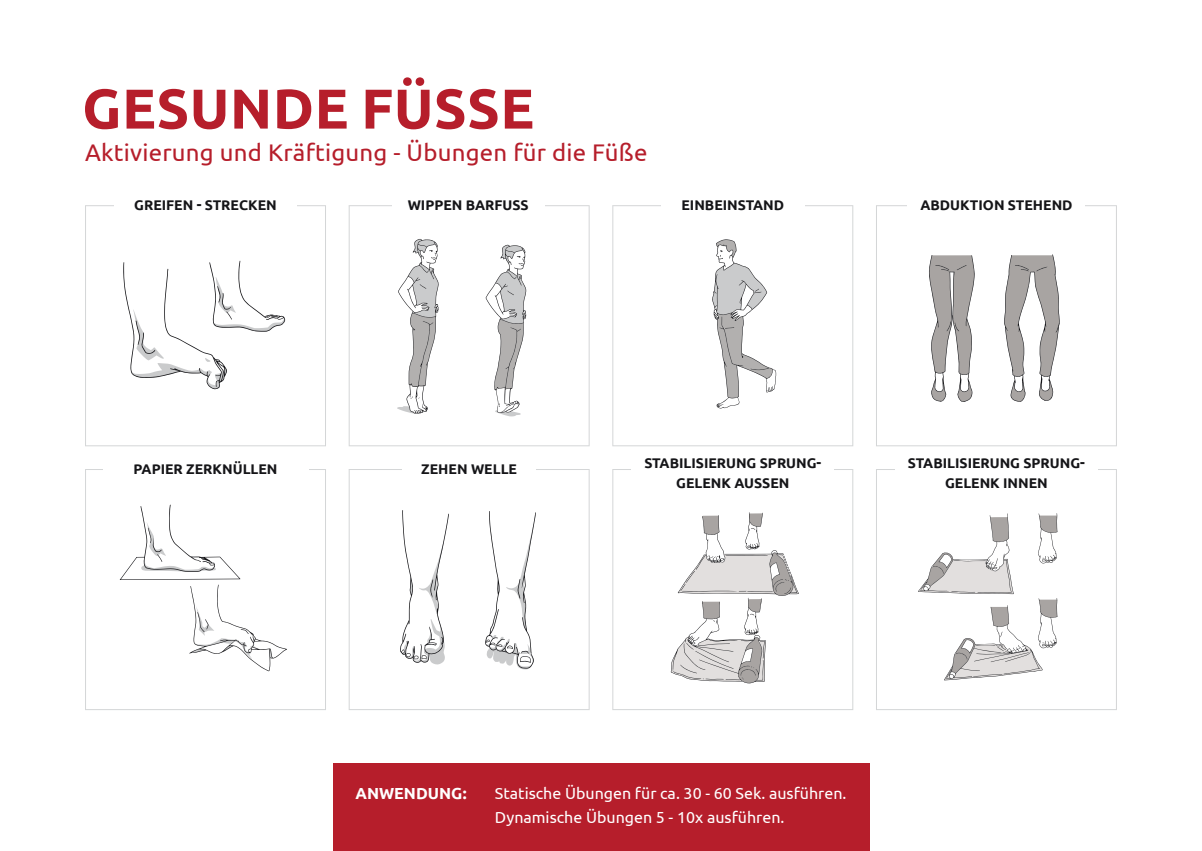
<style>
.page{position:relative;width:1202px;height:851px;background:#fff}
.page>*{position:absolute;margin:0;border:0;box-sizing:border-box;transform-origin:0 0}
.t1{font:700 56px "Ubuntu";letter-spacing:.01em;color:#b61e2b}
.t2{font:24px "Ubuntu";letter-spacing:.01em;color:#b61e2b}
.t3{font:16px/24px "Ubuntu";color:#fff}
.t4{font:700 16px "Ubuntu";color:#fff}
.t5{font:700 14px/20px "Ubuntu";color:#151518;text-align:center}
</style>
<div class="page">
<svg style="left:876px;top:469px;width:241px;height:241px"></svg>
<svg style="left:85px;top:469px;width:241px;height:241px"></svg>
<svg style="left:349px;top:205px;width:241px;height:241px"></svg>
<svg style="left:349px;top:469px;width:241px;height:241px"></svg>
<svg style="left:85px;top:205px;width:241px;height:241px"></svg>
<svg style="left:612px;top:469px;width:241px;height:241px"></svg>
<svg style="left:876px;top:205px;width:241px;height:241px"></svg>
<svg style="left:612px;top:205px;width:241px;height:241px"></svg>
<div style="left:103px;top:463px;width:205px;height:11px;background:#fff"></div>
<div style="left:403px;top:463px;width:133px;height:11px;background:#fff"></div>
<div style="left:631px;top:457px;width:203px;height:31px;background:#fff"></div>
<div style="left:895px;top:457px;width:203px;height:31px;background:#fff"></div>
<div style="left:661px;top:199px;width:143px;height:11px;background:#fff"></div>
<div style="left:114px;top:199px;width:183px;height:11px;background:#fff"></div>
<div style="left:907px;top:199px;width:178px;height:11px;background:#fff"></div>
<div style="left:392px;top:199px;width:152px;height:11px;background:#fff"></div>
<svg style="left:120px;top:504px;width:167px;height:167px"></svg>
<svg style="left:397px;top:239px;width:129px;height:177px"></svg>
<svg style="left:929px;top:254px;width:131px;height:148px"></svg>
<svg style="left:712px;top:239px;width:64px;height:169px"></svg>
<svg style="left:400px;top:510px;width:136px;height:159px"></svg>
<svg style="left:671px;top:512px;width:128px;height:171px"></svg>
<svg style="left:918px;top:513px;width:139px;height:167px"></svg>
<svg style="left:123px;top:261px;width:162px;height:128px"></svg>
<div style="left:333px;top:763px;width:536px;height:87px;background:#b61e2b"></div>
<h1 class="t1" style="left:82px;top:75px;width:454px">GESUNDE FÜSSE</h1>
<h2 class="t2" style="left:85px;top:138px;width:564px">Aktivierung und Kräftigung - Übungen für die Füße</h2>
<p class="t5" style="left:134px;top:195px;width:144px">GREIFEN - STRECKEN</p>
<p class="t5" style="left:408px;top:195px;width:123px">WIPPEN BARFUSS</p>
<p class="t5" style="left:681px;top:195px;width:104px">EINBEINSTAND</p>
<p class="t5" style="left:920px;top:195px;width:154px">ABDUKTION STEHEND</p>
<p class="t5" style="left:133px;top:459px;width:146px">PAPIER ZERKNÜLLEN</p>
<p class="t5" style="left:421px;top:459px;width:97px">ZEHEN WELLE</p>
<p class="t5" style="left:644px;top:453px;width:178px">STABILISIERUNG SPRUNG-<br>GELENK AUSSEN</p>
<p class="t5" style="left:908px;top:453px;width:178px">STABILISIERUNG SPRUNG-<br>GELENK INNEN</p>
<p class="t4" style="left:355px;top:783px;width:113px">ANWENDUNG:</p>
<p class="t4" style="left:361px;top:783px;width:113px">ANWENDUNG:</p>
<p class="t3" style="left:495px;top:780px;width:353px">Statische Übungen für ca. 30 - 60 Sek. ausführen.<br>Dynamische Übungen 5 - 10x ausführen.</p>
</div>
